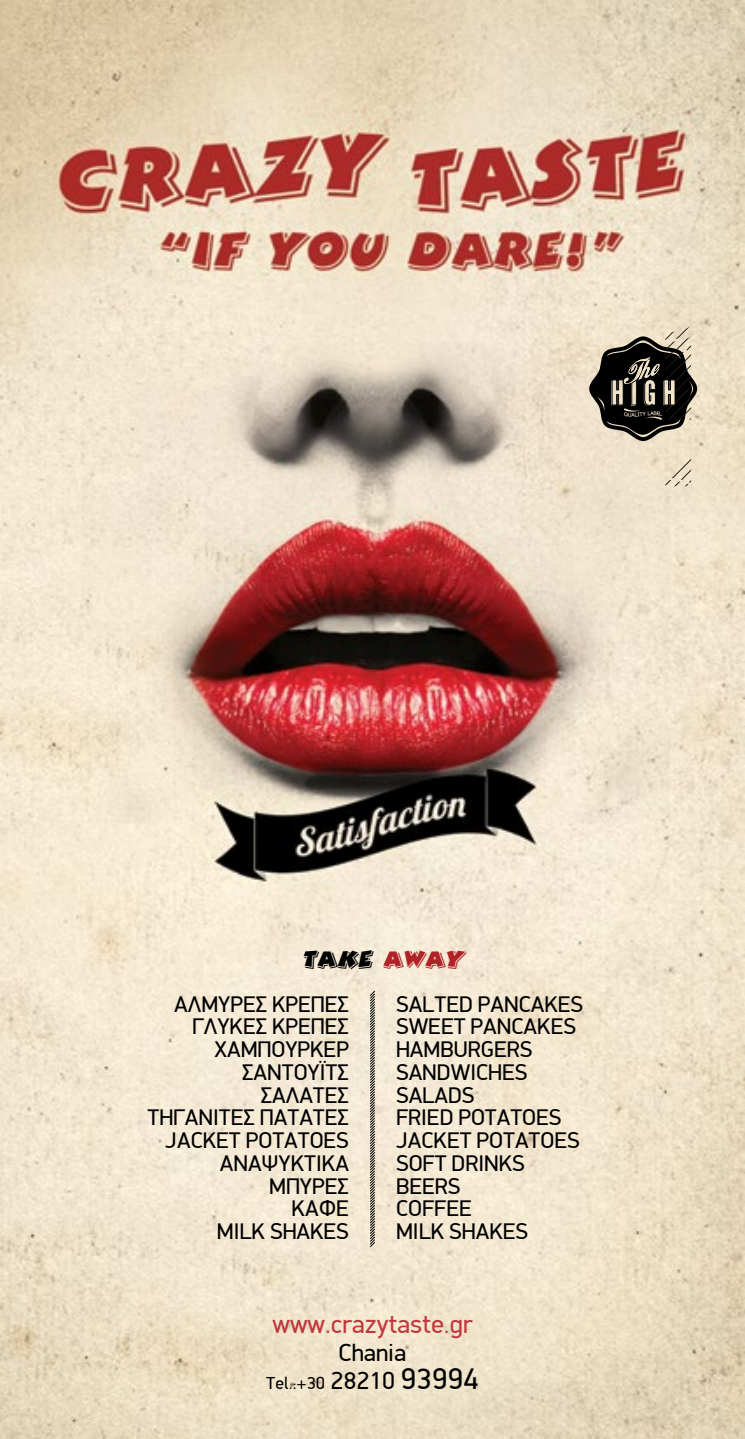
<style>
.page{position:relative;width:745px;height:1439px;background:#fff}
.page>*{position:absolute;margin:0;border:0;box-sizing:border-box;transform-origin:0 0}
.t1{font:28px "Bertram";color:#000}
.t2{font:26.25px "PF Din Display";color:#c1383d}
.t3{font:24.5px "PF Din Display";color:#000}
.t4{font:22.75px/22.8px "PF Din Display";color:#000}
.t5{font:17.5px "PF Din Display";color:#000}
.s1{color:#b12227}
.s2{font-size:24.5px}
.s3{font-size:29.75px}
</style>
<div class="page">
<img style="left:0;top:0;width:744px;height:1439px">
<svg style="left:368px;top:989px;width:8px;height:259px;background:#aaa395"></svg>
<svg style="left:664px;top:452px;width:26px;height:34px"></svg>
<svg style="left:589px;top:311px;width:107px;height:130px;background:#7d7669"></svg>
<p class="t1" style="left:303px;top:943px;width:163px">TAKE <span class="s1">AWAY</span></p>
<p class="t4" style="left:147px;top:992px;width:203px;text-align:right">ΑΛΜΥΡΕΣ ΚΡΕΠΕΣ<br>ΓΛΥΚΕΣ ΚΡΕΠΕΣ<br>ΧΑΜΠΟΥΡΚΕΡ<br>ΣΑΝΤΟΥΪΤΣ<br>ΣΑΛΑΤΕΣ<br>ΤΗΓΑΝΙΤΕΣ ΠΑΤΑΤΕΣ<br>JACKET POTATOES<br>ΑΝΑΨΥΚΤΙΚΑ<br>ΜΠΥΡΕΣ<br>ΚΑΦΕ<br>MILK SHAKES</p>
<p class="t4" style="left:396px;top:992px;width:189px">SALTED PANCAKES<br>SWEET PANCAKES<br>HAMBURGERS<br>SANDWICHES<br>SALADS<br>FRIED POTATOES<br>JACKET POTATOES<br>SOFT DRINKS<br>BEERS<br>COFFEE<br>MILK SHAKES</p>
<p class="t2" style="left:272px;top:1308px;width:201px">www.crazytaste.gr</p>
<p class="t3" style="left:338px;top:1338px;width:69px">Chania</p>
<p class="t5" style="left:266px;top:1372px;width:214px">Tel.:+30 <span class="s2">28210</span> <span class="s3">93994</span></p>
</div>
